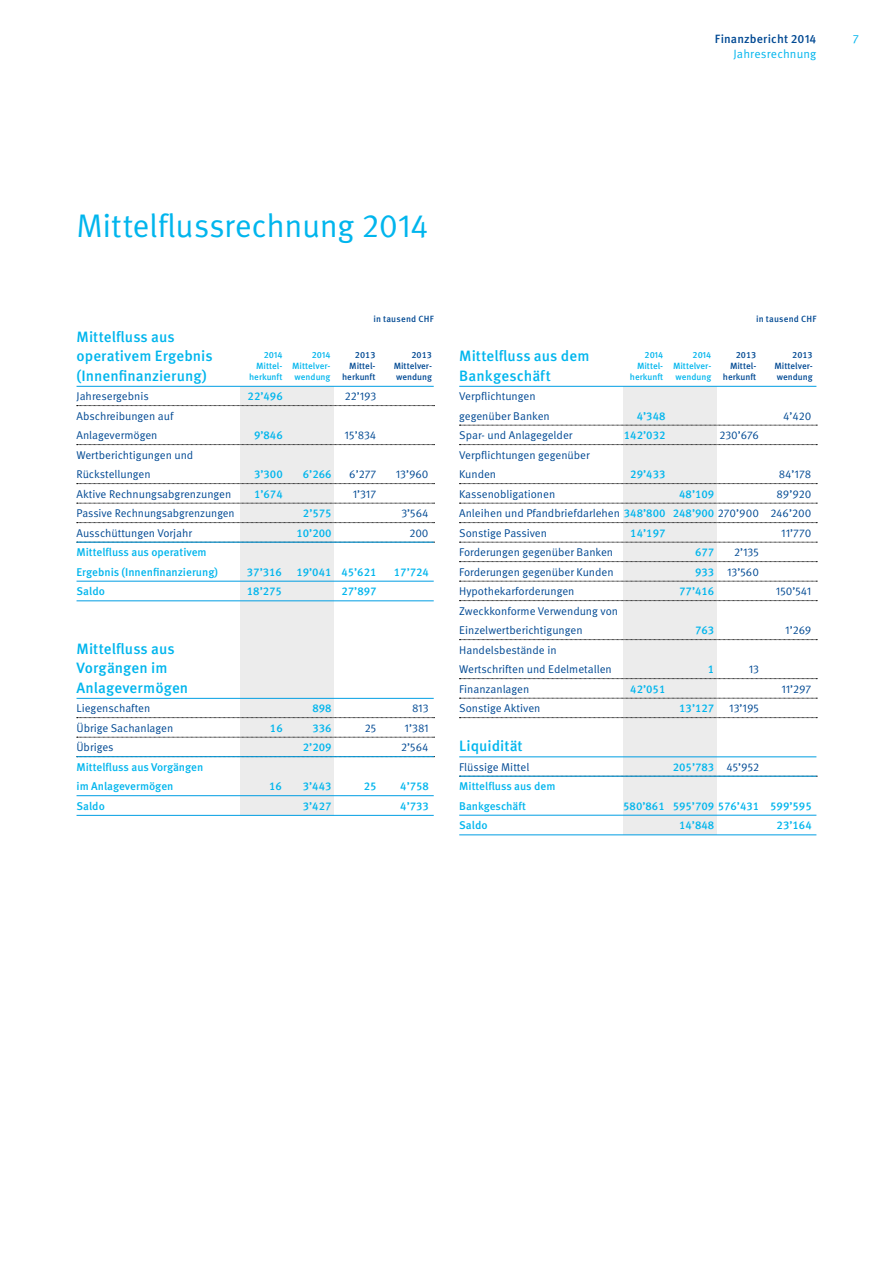
<style>
.page{position:relative;width:893px;height:1263px;background:#fff}
.page>*{position:absolute;margin:0;border:0;box-sizing:border-box;transform-origin:0 0}
.t1{font:32.7px "Meta OT";letter-spacing:-.01em;color:#00b5ed}
.t2{font:500 15px/19.5px "Meta OT";letter-spacing:.005em;color:#00b5ed}
.t3{font:500 12px "Meta OT";letter-spacing:.01em;color:#004993}
.t4{font:12px "Meta OT";letter-spacing:.01em;color:#00b5ed}
.t5{font:11.25px/19.5px "Meta OT";color:#004993}
.t6{font:500 11.25px/19.5px "Meta OT";color:#00b5ed}
.t7{font:500 9px "Meta OT";color:#00b5ed}
.t8{font:500 9px "Meta OT";color:#004993}
.t9{font:500 9px "Meta OT";letter-spacing:.025em;color:#004993}
.s1{font-weight:500;color:#00b5ed}
.s2{font-weight:400;color:#004993}
</style>
<div class="page">
<div style="left:240px;top:386px;width:93px;height:429px;background:#ececec"></div>
<div style="left:623px;top:386px;width:93px;height:449px;background:#ececec"></div>
<hr style="left:77px;top:386px;width:357px;height:1px;background:#009ee3">
<svg style="left:77px;top:405px;width:358px;height:1px"></svg>
<svg style="left:77px;top:444px;width:358px;height:1px"></svg>
<svg style="left:77px;top:483px;width:358px;height:1px"></svg>
<svg style="left:77px;top:503px;width:358px;height:1px"></svg>
<svg style="left:77px;top:522px;width:358px;height:1px"></svg>
<hr style="left:77px;top:542px;width:357px;height:1px;background:#009ee3">
<hr style="left:77px;top:581px;width:357px;height:1px;background:#009ee3">
<hr style="left:77px;top:600px;width:357px;height:1px;background:#009ee3">
<hr style="left:77px;top:698px;width:357px;height:1px;background:#009ee3">
<svg style="left:77px;top:717px;width:358px;height:1px"></svg>
<svg style="left:77px;top:737px;width:358px;height:1px"></svg>
<hr style="left:77px;top:756px;width:357px;height:1px;background:#009ee3">
<hr style="left:77px;top:795px;width:357px;height:1px;background:#009ee3">
<hr style="left:77px;top:815px;width:357px;height:1px;background:#009ee3">
<hr style="left:459px;top:386px;width:357px;height:1px;background:#009ee3">
<svg style="left:459px;top:425px;width:358px;height:1px"></svg>
<svg style="left:459px;top:444px;width:358px;height:1px"></svg>
<svg style="left:459px;top:483px;width:358px;height:1px"></svg>
<svg style="left:459px;top:503px;width:358px;height:1px"></svg>
<svg style="left:459px;top:522px;width:358px;height:1px"></svg>
<svg style="left:459px;top:542px;width:358px;height:1px"></svg>
<svg style="left:459px;top:561px;width:358px;height:1px"></svg>
<svg style="left:459px;top:581px;width:358px;height:1px"></svg>
<svg style="left:459px;top:600px;width:358px;height:1px"></svg>
<svg style="left:459px;top:639px;width:358px;height:1px"></svg>
<svg style="left:459px;top:678px;width:358px;height:1px"></svg>
<svg style="left:459px;top:698px;width:358px;height:1px"></svg>
<svg style="left:459px;top:717px;width:358px;height:1px"></svg>
<hr style="left:459px;top:756px;width:357px;height:1px;background:#009ee3">
<hr style="left:459px;top:776px;width:357px;height:1px;background:#009ee3">
<hr style="left:459px;top:815px;width:357px;height:1px;background:#009ee3">
<hr style="left:459px;top:834px;width:357px;height:1px;background:#009ee3">
<p class="t3" style="left:715px;top:32px;width:103px">Finanzbericht 2014</p>
<p class="t4" style="left:733px;top:47px;width:84px">Jahresrechnung</p>
<p class="t4" style="left:853px;top:32px;width:8px">7</p>
<h1 class="t1" style="left:77px;top:206px;width:354px">Mittelflussrechnung 2014</h1>
<p class="t9" style="left:373px;top:313px;width:62px">in tausend CHF</p>
<p class="t9" style="left:756px;top:313px;width:62px">in tausend CHF</p>
<h2 class="t2" style="left:77px;top:327px;width:138px">Mittelfluss aus operativem Ergebnis</h2>
<p class="t7" style="left:264px;top:350px;width:20px">2014</p>
<p class="t7" style="left:312px;top:350px;width:20px">2014</p>
<p class="t8" style="left:355px;top:350px;width:22px">2013</p>
<p class="t8" style="left:411px;top:350px;width:22px">2013</p>
<p class="t7" style="left:256px;top:361px;width:76px">Mittel- Mittelver-</p>
<p class="t8" style="left:349px;top:361px;width:28px">Mittel-</p>
<p class="t8" style="left:394px;top:361px;width:40px">Mittelver-</p>
<h2 class="t2" style="left:77px;top:366px;width:132px">(Innenfinanzierung)</h2>
<p class="t7" style="left:249px;top:371px;width:35px">herkunft</p>
<p class="t7" style="left:295px;top:371px;width:37px">wendung</p>
<p class="t8" style="left:342px;top:371px;width:35px">herkunft</p>
<p class="t8" style="left:396px;top:371px;width:37px">wendung</p>
<p class="t5" style="left:77px;top:387px;width:74px">Jahresergebnis</p>
<p class="t6" style="left:248px;top:387px;width:37px">22’496</p>
<p class="t5" style="left:345px;top:387px;width:33px">22’193</p>
<p class="t5" style="left:77px;top:406px;width:99px">Abschreibungen auf<br>Anlagevermögen</p>
<p class="t6" style="left:254px;top:426px;width:30px">9’846</p>
<p class="t5" style="left:345px;top:426px;width:33px">15’834</p>
<p class="t5" style="left:77px;top:445px;width:118px">Wertberichtigungen und<br>Rückstellungen</p>
<p class="t6" style="left:254px;top:465px;width:30px">3’300</p>
<p class="t6" style="left:303px;top:465px;width:30px">6’266</p>
<p class="t5" style="left:349px;top:465px;width:29px">6’277</p>
<p class="t5" style="left:396px;top:465px;width:34px">13’960</p>
<p class="t5" style="left:77px;top:484px;width:156px">Aktive Rechnungsabgrenzungen</p>
<p class="t6" style="left:254px;top:485px;width:30px">1’674</p>
<p class="t5" style="left:353px;top:484px;width:25px">1’317</p>
<p class="t5" style="left:77px;top:504px;width:160px">Passive Rechnungsabgrenzungen</p>
<p class="t6" style="left:303px;top:504px;width:30px">2’575</p>
<p class="t5" style="left:401px;top:504px;width:29px">3’564</p>
<p class="t5" style="left:77px;top:523px;width:117px">Ausschüttungen Vorjahr</p>
<p class="t6" style="left:296px;top:524px;width:37px">10’200</p>
<p class="t5" style="left:409px;top:523px;width:21px">200</p>
<p class="t6" style="left:77px;top:543px;width:143px">Mittelfluss aus operativem<br>Ergebnis (Innenfinanzierung)</p>
<p class="t6" style="left:247px;top:563px;width:37px">37’316</p>
<p class="t6" style="left:296px;top:563px;width:82px">19’041 45’621</p>
<p class="t6" style="left:394px;top:563px;width:37px">17’724</p>
<p class="t6" style="left:77px;top:582px;width:30px">Saldo</p>
<p class="t6" style="left:247px;top:582px;width:37px">18’275</p>
<p class="t6" style="left:341px;top:582px;width:37px">27’897</p>
<h2 class="t2" style="left:77px;top:639px;width:113px">Mittelfluss aus<br>Vorgängen im<br>Anlagevermögen</h2>
<p class="t5" style="left:77px;top:699px;width:75px">Liegenschaften</p>
<p class="t6" style="left:312px;top:699px;width:21px">898</p>
<p class="t5" style="left:412px;top:699px;width:18px">813</p>
<p class="t5" style="left:77px;top:718px;width:98px">Übrige Sachanlagen</p>
<p class="t6" style="left:270px;top:719px;width:14px">16</p>
<p class="t6" style="left:312px;top:719px;width:21px">336</p>
<p class="t5" style="left:365px;top:718px;width:13px">25</p>
<p class="t5" style="left:405px;top:718px;width:25px">1’381</p>
<p class="t5" style="left:77px;top:738px;width:39px">Übriges</p>
<p class="t6" style="left:303px;top:738px;width:30px">2’209</p>
<p class="t5" style="left:401px;top:738px;width:29px">2’564</p>
<p class="t6" style="left:77px;top:758px;width:128px">Mittelfluss aus Vorgängen im Anlagevermögen</p>
<p class="t6" style="left:269px;top:777px;width:14px">16</p>
<p class="t6" style="left:303px;top:777px;width:30px">3’443</p>
<p class="t6" style="left:364px;top:777px;width:14px">25</p>
<p class="t6" style="left:400px;top:777px;width:30px">4’758</p>
<p class="t6" style="left:77px;top:796px;width:30px">Saldo</p>
<p class="t6" style="left:303px;top:796px;width:30px">3’427</p>
<p class="t6" style="left:400px;top:796px;width:30px">4’733</p>
<h2 class="t2" style="left:459px;top:347px;width:132px">Mittelfluss aus dem</h2>
<p class="t7" style="left:645px;top:350px;width:20px">2014</p>
<p class="t7" style="left:693px;top:350px;width:20px">2014</p>
<p class="t8" style="left:736px;top:350px;width:22px">2013</p>
<p class="t8" style="left:792px;top:350px;width:22px">2013</p>
<p class="t7" style="left:637px;top:361px;width:76px">Mittel- Mittelver-</p>
<p class="t8" style="left:730px;top:361px;width:28px">Mittel-</p>
<p class="t8" style="left:774px;top:361px;width:40px">Mittelver-</p>
<h2 class="t2" style="left:459px;top:366px;width:93px">Bankgeschäft</h2>
<p class="t7" style="left:630px;top:372px;width:35px">herkunft</p>
<p class="t7" style="left:675px;top:372px;width:37px">wendung</p>
<p class="t8" style="left:723px;top:372px;width:35px">herkunft</p>
<p class="t8" style="left:777px;top:372px;width:37px">wendung</p>
<p class="t5" style="left:459px;top:387px;width:92px">Verpflichtungen gegenüber Banken</p>
<p class="t6" style="left:637px;top:407px;width:30px">4’348</p>
<p class="t5" style="left:783px;top:406px;width:30px">4’420</p>
<p class="t5" style="left:459px;top:426px;width:115px">Spar- und Anlagegelder</p>
<p class="t6" style="left:624px;top:426px;width:43px">142’032</p>
<p class="t5" style="left:720px;top:426px;width:41px">230’676</p>
<p class="t5" style="left:459px;top:445px;width:132px">Verpflichtungen gegenüber<br>Kunden</p>
<p class="t6" style="left:630px;top:465px;width:37px">29’433</p>
<p class="t5" style="left:779px;top:465px;width:34px">84’178</p>
<p class="t5" style="left:459px;top:484px;width:98px">Kassenobligationen</p>
<p class="t6" style="left:679px;top:485px;width:37px">48’109</p>
<p class="t5" style="left:459px;top:484px;width:354px;text-align:justify;text-indent:317px">89’920<br>Anleihen und Pfandbriefdarlehen <span class="s1">348’800 248’900</span> 270’900 246’200<br>Sonstige Passiven</p>
<p class="t6" style="left:630px;top:523px;width:37px">14’197</p>
<p class="t5" style="left:781px;top:523px;width:32px">11’770</p>
<p class="t5" style="left:459px;top:543px;width:155px">Forderungen gegenüber Banken</p>
<p class="t6" style="left:695px;top:543px;width:21px">677</p>
<p class="t5" style="left:734px;top:543px;width:26px">2’135</p>
<p class="t5" style="left:459px;top:562px;width:156px">Forderungen gegenüber Kunden</p>
<p class="t5" style="left:695px;top:562px;width:65px"><span class="s1">933</span> 13’560</p>
<p class="t5" style="left:459px;top:582px;width:117px">Hypothekarforderungen</p>
<p class="t6" style="left:679px;top:582px;width:37px">77’416</p>
<p class="t5" style="left:776px;top:582px;width:37px">150’541</p>
<p class="t5" style="left:459px;top:601px;width:160px">Zweckkonforme Verwendung von<br>Einzelwertberichtigungen</p>
<p class="t6" style="left:695px;top:621px;width:21px">763</p>
<p class="t5" style="left:785px;top:621px;width:28px">1’269</p>
<p class="t5" style="left:459px;top:640px;width:154px">Handelsbestände in<br>Wertschriften und Edelmetallen</p>
<p class="t6" style="left:708px;top:660px;width:8px">1</p>
<p class="t5" style="left:749px;top:660px;width:12px">13</p>
<p class="t5" style="left:459px;top:679px;width:72px">Finanzanlagen</p>
<p class="t6" style="left:630px;top:679px;width:37px">42’051</p>
<p class="t5" style="left:781px;top:679px;width:31px">11’297</p>
<p class="t5" style="left:459px;top:699px;width:83px">Sonstige Aktiven</p>
<p class="t6" style="left:679px;top:699px;width:37px">13’127</p>
<p class="t5" style="left:729px;top:699px;width:31px">13’195</p>
<h2 class="t2" style="left:459px;top:737px;width:65px">Liquidität</h2>
<p class="t5" style="left:459px;top:757px;width:72px">Flüssige Mittel</p>
<p class="t6" style="left:673px;top:758px;width:88px">205’783 <span class="s2">45’952</span></p>
<p class="t6" style="left:459px;top:777px;width:98px">Mittelfluss aus dem<br>Bankgeschäft</p>
<p class="t6" style="left:623px;top:797px;width:190px">580’861 595’709 576’431 599’595</p>
<p class="t6" style="left:459px;top:816px;width:30px">Saldo</p>
<p class="t6" style="left:679px;top:816px;width:37px">14’848</p>
<p class="t6" style="left:777px;top:816px;width:37px">23’164</p>
</div>
